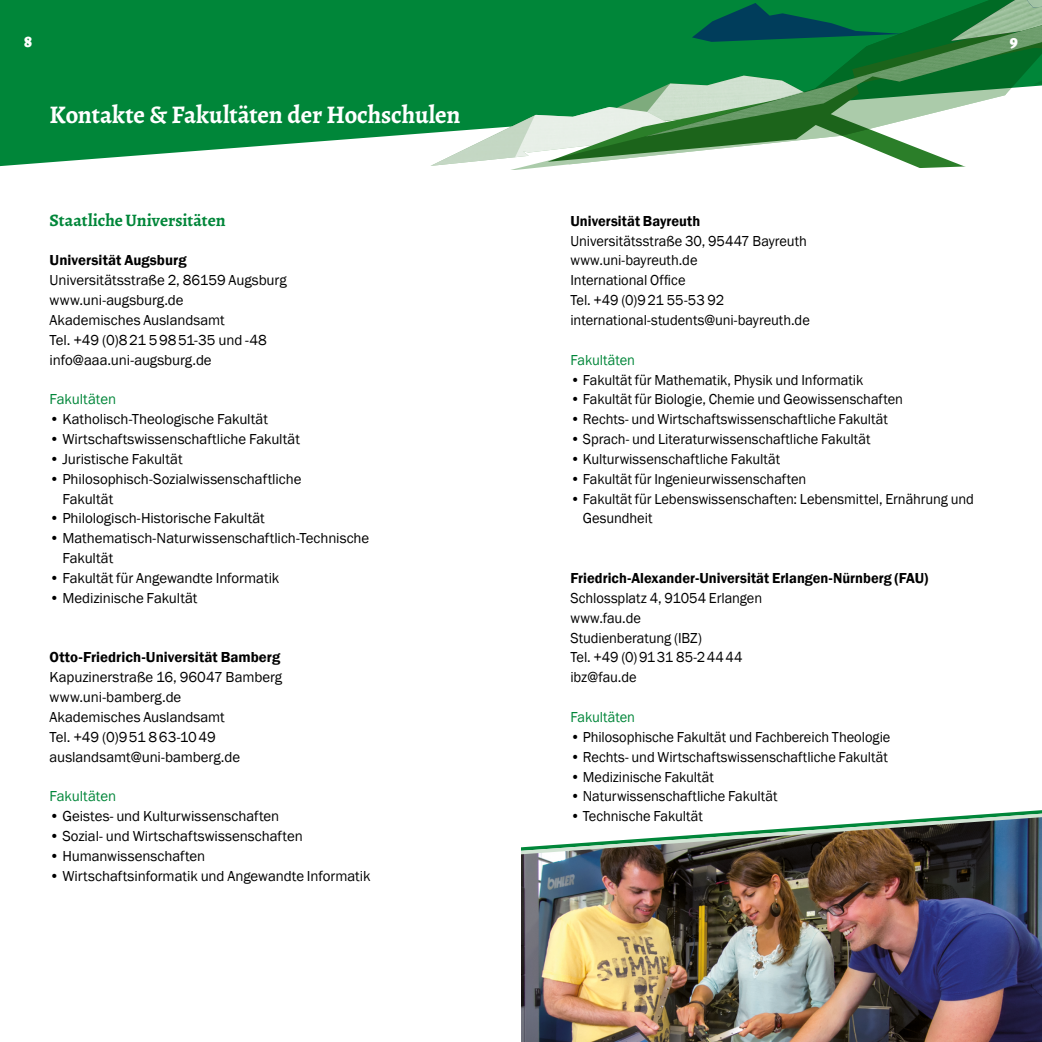
<style>
.page{position:relative;width:1042px;height:1042px;background:#fff}
.page>*{position:absolute;margin:0;border:0;box-sizing:border-box;transform-origin:0 0}
.t1{font:700 25.38px "Alegreya";letter-spacing:-.005em;color:#fff}
.t2{font:700 17.5px "Alegreya";color:#008639}
.t3{font:900 17.5px "Alegreya";color:#fff}
.t4{font:14.88px/19.8px "Franklin Gothic";letter-spacing:-.005em;color:#000}
.t5{font:600 14.88px "Franklin Gothic";letter-spacing:.005em;color:#000}
.t6{font:14.88px "Franklin Gothic";letter-spacing:-.005em;color:#008639}
</style>
<div class="page">
<svg style="left:0;top:0;width:430px;height:166px;background:#19924c"></svg>
<svg style="left:430px;top:0;width:76px;height:166px;background:#329c5e"></svg>
<svg style="left:506px;top:0;width:460px;height:170px;fill:#008639"></svg>
<svg style="left:568px;top:0;width:474px;height:165px"></svg>
<img style="left:521px;top:857px;width:521px;height:185px">
<svg style="left:521px;top:810px;width:521px;height:47px"></svg>
<p class="t3" style="left:24px;top:29px;width:10px">8</p>
<h1 class="t1" style="left:50px;top:98px;width:412px">Kontakte &amp; Fakultäten der Hochschulen</h1>
<p class="t2" style="left:50px;top:209px;width:178px">Staatliche Universitäten</p>
<p class="t5" style="left:50px;top:251px;width:138px">Universität Augsburg</p>
<p class="t4" style="left:50px;top:271px;width:239px">Universitätsstraße 2, 86159 Augsburg www.uni-augsburg.de<br>Akademisches Auslandsamt<br>Tel. +49 (0)821 59851-35 und -48 info@aaa.uni-augsburg.de</p>
<p class="t6" style="left:50px;top:390px;width:68px">Fakultäten</p>
<p class="t4" style="left:50px;top:410px;width:220px">• Katholisch-Theologische Fakultät</p>
<p class="t4" style="left:50px;top:429px;width:252px">• Wirtschaftswissenschaftliche Fakultät</p>
<p class="t4" style="left:50px;top:449px;width:134px">• Juristische Fakultät</p>
<p class="t4" style="left:62px;top:469px;width:241px;text-indent:-13px">• Philosophisch-Sozialwissenschaftliche<br>Fakultät</p>
<p class="t4" style="left:50px;top:509px;width:217px">• Philologisch-Historische Fakultät</p>
<p class="t4" style="left:62px;top:529px;width:308px;text-indent:-13px">• Mathematisch-Naturwissenschaftlich-Technische<br>Fakultät</p>
<p class="t4" style="left:50px;top:568px;width:231px">• Fakultät für Angewandte Informatik</p>
<p class="t4" style="left:50px;top:588px;width:149px">• Medizinische Fakultät</p>
<p class="t5" style="left:50px;top:648px;width:232px">Otto-Friedrich-Universität Bamberg</p>
<p class="t4" style="left:50px;top:668px;width:234px">Kapuzinerstraße 16, 96047 Bamberg www.uni-bamberg.de<br>Akademisches Auslandsamt<br>Tel. +49 (0)951 863-1049 auslandsamt@uni-bamberg.de</p>
<p class="t6" style="left:50px;top:787px;width:68px">Fakultäten</p>
<p class="t4" style="left:50px;top:806px;width:231px">• Geistes- und Kulturwissenschaften</p>
<p class="t4" style="left:50px;top:826px;width:255px">• Sozial- und Wirtschaftswissenschaften</p>
<p class="t4" style="left:50px;top:846px;width:157px">• Humanwissenschaften</p>
<p class="t4" style="left:50px;top:866px;width:322px">• Wirtschaftsinformatik und Angewandte Informatik</p>
<p class="t3" style="left:1009px;top:29px;width:10px">9</p>
<p class="t5" style="left:570px;top:212px;width:131px">Universität Bayreuth</p>
<p class="t4" style="left:570px;top:231px;width:241px">Universitätsstraße 30, 95447 Bayreuth www.uni-bayreuth.de<br>International Office<br>Tel. +49 (0)921 55-53 92 international-students@uni-bayreuth.de</p>
<p class="t6" style="left:570px;top:350px;width:66px">Fakultäten</p>
<p class="t4" style="left:570px;top:370px;width:294px">• Fakultät für Mathematik, Physik und Informatik</p>
<p class="t4" style="left:570px;top:390px;width:334px">• Fakultät für Biologie, Chemie und Geowissenschaften</p>
<p class="t4" style="left:570px;top:410px;width:319px">• Rechts- und Wirtschaftswissenschaftliche Fakultät</p>
<p class="t4" style="left:570px;top:429px;width:301px">• Sprach- und Literaturwissenschaftliche Fakultät</p>
<p class="t4" style="left:570px;top:449px;width:211px">• Kulturwissenschaftliche Fakultät</p>
<p class="t4" style="left:570px;top:469px;width:237px">• Fakultät für Ingenieurwissenschaften</p>
<p class="t4" style="left:583px;top:489px;width:393px;text-indent:-12px">• Fakultät für Lebenswissenschaften: Lebensmittel, Ernährung und<br>Gesundheit</p>
<p class="t5" style="left:570px;top:569px;width:359px">Friedrich-Alexander-Universität Erlangen-Nürnberg (FAU)</p>
<p class="t4" style="left:570px;top:588px;width:193px">Schlossplatz 4, 91054 Erlangen www.fau.de<br>Studienberatung (IBZ)<br>Tel. +49 (0)9131 85-24444 ibz@fau.de</p>
<p class="t6" style="left:570px;top:708px;width:66px">Fakultäten</p>
<p class="t4" style="left:570px;top:727px;width:321px">• Philosophische Fakultät und Fachbereich Theologie</p>
<p class="t4" style="left:570px;top:747px;width:319px">• Rechts- und Wirtschaftswissenschaftliche Fakultät</p>
<p class="t4" style="left:570px;top:767px;width:145px">• Medizinische Fakultät</p>
<p class="t4" style="left:570px;top:787px;width:209px">• Naturwissenschaftliche Fakultät</p>
<p class="t4" style="left:570px;top:806px;width:134px">• Technische Fakultät</p>
</div>
